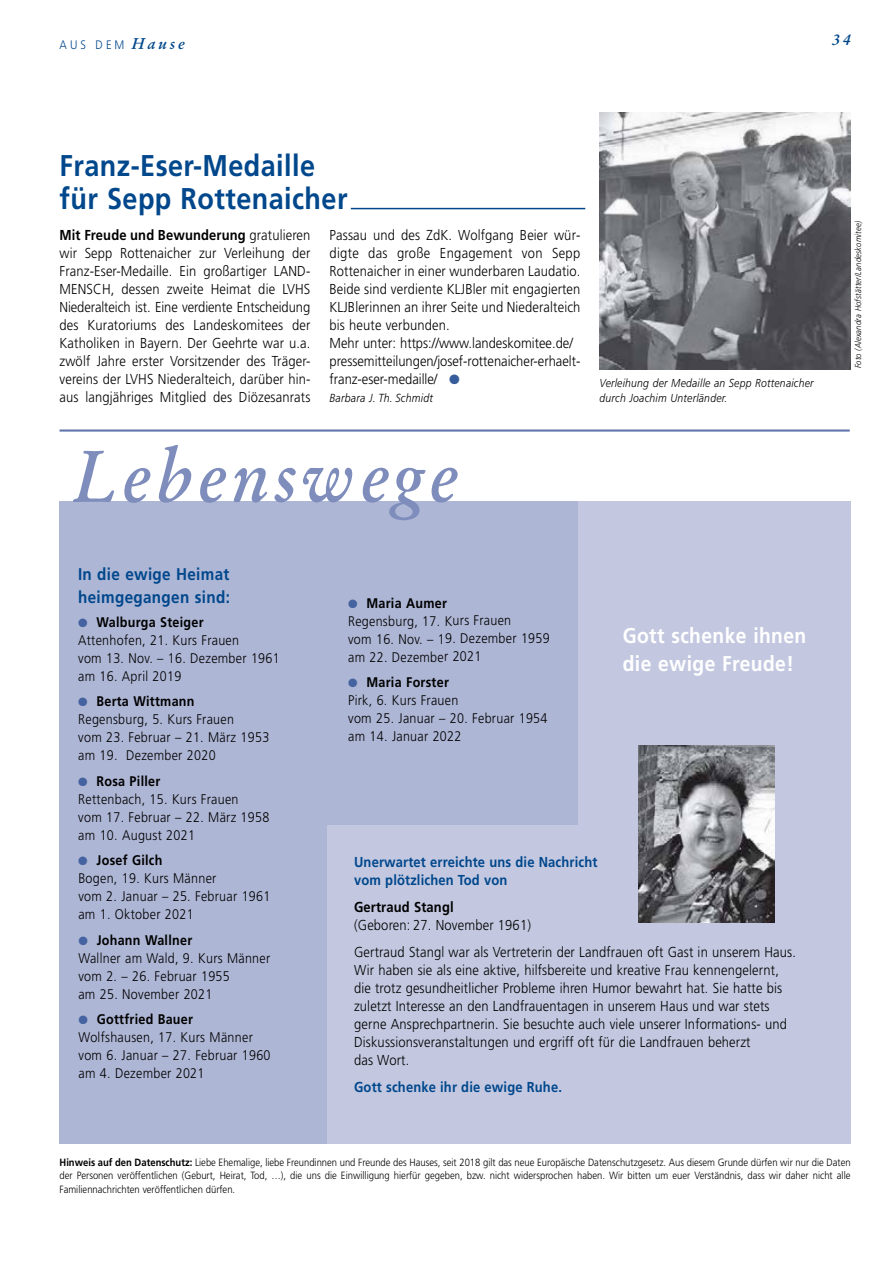
<style>
.page{position:relative;width:893px;height:1263px;background:#fff}
.page>*{position:absolute;margin:0;border:0;box-sizing:border-box;transform-origin:0 0}
.t1{font:72.3px "Gas Med Ita";letter-spacing:.1em;color:#7e8dbb;scale:.9 1}
.t2{font:700 30px/33px "Frutiger";letter-spacing:.015em;color:#00478c;scale:.9 1}
.t3{font:700 21.45px/28.3px "Frutiger";letter-spacing:.02em;color:#fff;scale:.9 1}
.t4{font:700 16.95px/22.5px "Frutiger";letter-spacing:.02em;color:#00478c;scale:.9 1}
.t5{font:15.45px "Gas Med Ita";color:#00478c}
.t6{font:300 14.4px/18px "Frutiger";letter-spacing:.01em;color:#000;scale:.9 1}
.t7{font:700 14.4px/18px "Frutiger";letter-spacing:.01em;color:#00478c;scale:.9 1}
.t8{font:700 14.4px "Frutiger";letter-spacing:.01em;color:#000;scale:.9 1}
.t9{font:300 13.95px/18px "Frutiger";letter-spacing:.02em;color:#000;scale:.9 1}
.t10{font:300 12.3px "Frutiger";letter-spacing:.28em;color:#00478c;scale:.9 1}
.t11{font:italic 300 11.7px "Frutiger";letter-spacing:.02em;color:#000;scale:.9 1}
.t12{font:italic 300 11.55px/15px "Frutiger";letter-spacing:.02em;color:#000;scale:.9 1}
.t13{font:300 10.5px/13.5px "Frutiger";color:#000;text-align:justify;scale:.9 1}
.t14{font:italic 300 8.55px "Frutiger";letter-spacing:.02em;color:#000;scale:.9 1}
.s1{font-family:"Gas Med Ita";font-weight:400;font-size:15.45px}
.s2{font-weight:700}
.s3{color:#375c9b}
.s4{color:#4563a0}
</style>
<div class="page">
<hr style="left:60px;top:429px;width:790px;height:3px;background:#6075ac">
<div style="left:60px;top:502px;width:790px;height:642px;background:#c3c8e0"></div>
<div style="left:60px;top:502px;width:518px;height:323px;background:#aeb6d5"></div>
<img style="left:638px;top:746px;width:136px;height:176px">
<hr style="left:351px;top:208px;width:234px;height:1px;background:#00478c">
<img style="left:600px;top:112px;width:250px;height:258px">
<div style="left:60px;top:502px;width:267px;height:642px;background:#aeb6d5"></div>
<p class="t10" style="left:60px;top:39px;width:140px">AUS DEM <span class="s1">Hause</span></p>
<p class="t5" style="left:832px;top:33px;width:20px">34</p>
<h2 class="t2" style="left:60px;top:151px;width:321px">Franz-Eser-Medaille für Sepp Rottenaicher</h2>
<p class="t6" style="left:60px;top:228px;width:280px;text-align:justify"><span class="s2">Mit Freude und Bewunderung</span> gratulieren wir Sepp Rottenaicher zur Verleihung der Franz-Eser-Medaille. Ein großartiger LAND-MENSCH, dessen zweite Heimat die LVHS Niederalteich ist. Eine verdiente Entscheidung des Kuratoriums des Landeskomitees der Katholiken in Bayern. Der Geehrte war u.a. zwölf Jahre erster Vorsitzender des Träger&shy;vereins der LVHS Niederalteich, darüber hin&shy;aus langjähriges Mitglied des Diözesanrats</p>
<p class="t6" style="left:330px;top:228px;width:280px">Passau und des ZdK. Wolfgang Beier wür&shy;digte das große Engagement von Sepp Rottenaicher in einer wunderbaren Laudatio.<br>Beide sind verdiente KLJBler mit engagierten KLJBlerinnen an ihrer Seite und Niederalteich bis heute verbunden.<br>Mehr unter: https://www.landeskomitee.de/ pressemitteilungen/josef-rottenaicher-erhaelt&shy;franz-eser-medaille/ <span class="s3">●</span></p>
<p class="t11" style="left:330px;top:394px;width:116px">Barbara J. Th. Schmidt</p>
<h1 class="t1" style="left:73px;top:445px;width:428px">Lebenswege</h1>
<p class="t12" style="left:600px;top:376px;width:239px">Verleihung der Medaille an Sepp Rottenaicher durch Joachim Unterländer.</p>
<p class="t4" style="left:78px;top:564px;width:170px">In die ewige Heimat heimgegangen sind:</p>
<p class="t9" style="left:78px;top:614px;width:226px"><span class="s4">●</span> <span class="s2">Walburga Steiger<br></span>Attenhofen, 21. Kurs Frauen<br>vom 13. Nov. – 16. Dezember 1961 am 16. April 2019</p>
<p class="t9" style="left:78px;top:693px;width:214px"><span class="s4">●</span> <span class="s2">Berta Wittmann<br></span>Regensburg, 5. Kurs Frauen<br>vom 23. Februar – 21. März 1953 am 19. Dezember 2020</p>
<p class="t9" style="left:78px;top:773px;width:214px"><span class="s4">●</span> <span class="s2">Rosa Piller<br></span>Rettenbach, 15. Kurs Frauen<br>vom 17. Februar – 22. März 1958 am 10. August 2021</p>
<p class="t9" style="left:78px;top:852px;width:215px"><span class="s4">●</span> <span class="s2">Josef Gilch<br></span>Bogen, 19. Kurs Männer<br>vom 2. Januar – 25. Februar 1961 am 1. Oktober 2021</p>
<p class="t9" style="left:78px;top:932px;width:215px"><span class="s4">●</span> <span class="s2">Johann Wallner<br></span>Wallner am Wald, 9. Kurs Männer vom 2. – 26. Februar 1955<br>am 25. November 2021</p>
<p class="t9" style="left:78px;top:1011px;width:215px"><span class="s4">●</span> <span class="s2">Gottfried Bauer<br></span>Wolfshausen, 17. Kurs Männer vom 6. Januar – 27. Februar 1960 am 4. Dezember 2021</p>
<p class="t9" style="left:348px;top:595px;width:226px"><span class="s4">●</span> <span class="s2">Maria Aumer<br></span>Regensburg, 17. Kurs Frauen<br>vom 16. Nov. – 19. Dezember 1959 am 22. Dezember 2021</p>
<p class="t9" style="left:348px;top:674px;width:223px"><span class="s4">●</span> <span class="s2">Maria Forster<br></span>Pirk, 6. Kurs Frauen<br>vom 25. Januar – 20. Februar 1954 am 14. Januar 2022</p>
<h3 class="t3" style="left:623px;top:623px;width:205px">Gott schenke ihnen die ewige Freude!</h3>
<p class="t7" style="left:354px;top:854px;width:272px">Unerwartet erreichte uns die Nachricht vom plötzlichen Tod von</p>
<p class="t8" style="left:354px;top:901px;width:112px">Gertraud Stangl</p>
<p class="t6" style="left:354px;top:913px;width:493px;line-height:27px">(Geboren: 27. November 1961)<br>Gertraud Stangl war als Vertreterin der Landfrauen oft Gast in unserem Haus.</p>
<p class="t6" style="left:354px;top:962px;width:483px">Wir haben sie als eine aktive, hilfsbereite und kreative Frau kennengelernt, die trotz gesundheitlicher Probleme ihren Humor bewahrt hat. Sie hatte bis zuletzt Interesse an den Landfrauentagen in unserem Haus und war stets gerne Ansprechpartnerin. Sie besuchte auch viele unserer Informations- und Diskussionsveranstaltungen und ergriff oft für die Landfrauen beherzt<br>das Wort.</p>
<p class="t7" style="left:354px;top:1079px;width:232px">Gott schenke ihr die ewige Ruhe.</p>
<p class="t14" style="left:855px;top:368px;width:165px;rotate:-90deg">Foto (Alexandra Hofstätter/Landeskomitee)</p>
<p class="t13" style="left:60px;top:1156px;width:880px"><span class="s2">Hinweis auf den Datenschutz:</span> Liebe Ehemalige, liebe Freundinnen und Freunde des Hauses, seit 2018 gilt das neue Europäische Datenschutzgesetz. Aus diesem Grunde dürfen wir nur die Daten der Personen veröffentlichen (Geburt, Heirat, Tod, …), die uns die Einwilligung hierfür gegeben, bzw. nicht widersprochen haben. Wir bitten um euer Verständnis, dass wir daher nicht alle Familiennachrichten veröffentlichen dürfen.</p>
</div>
